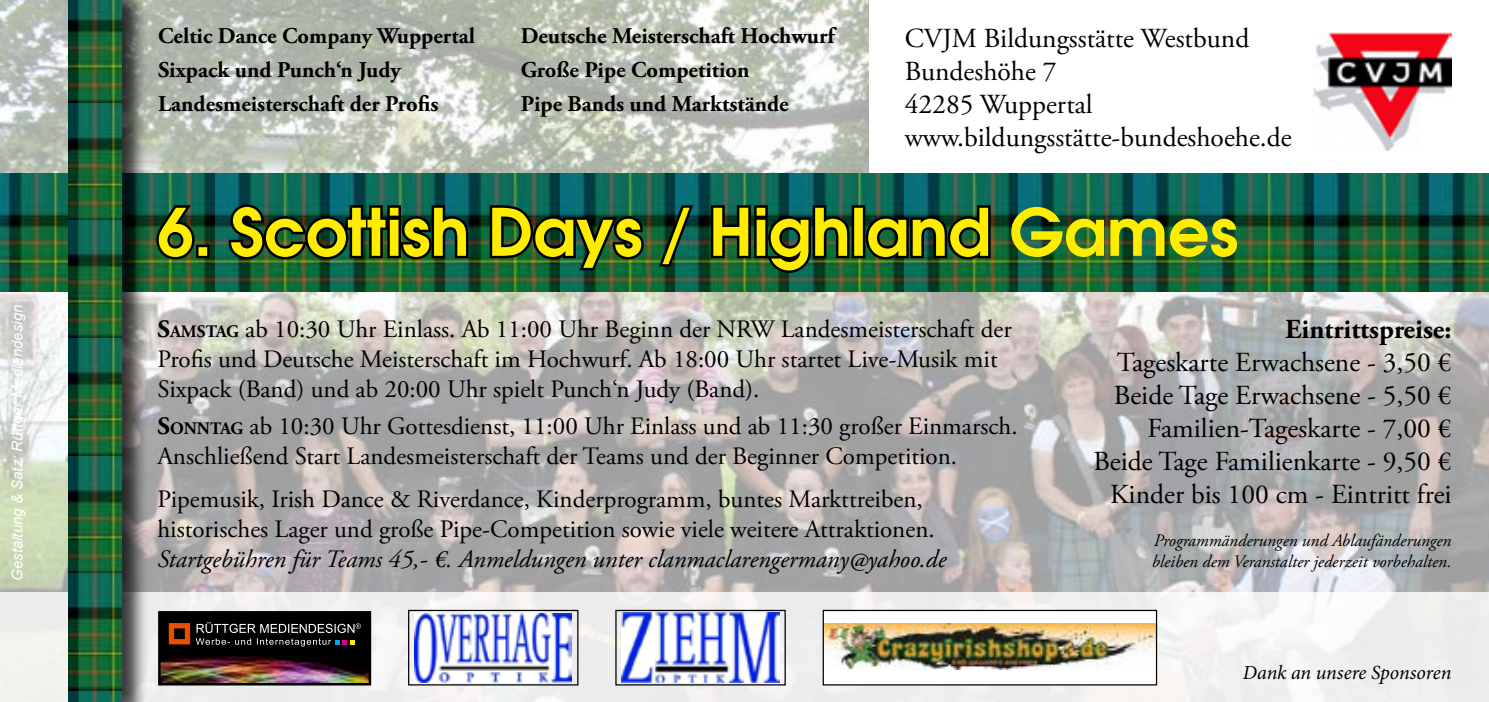
<style>
.page{position:relative;width:1489px;height:702px;background:#fff}
.page>*{position:absolute;margin:0;border:0;box-sizing:border-box;transform-origin:0 0}
.t1{font:600 65px "Avant Garde";color:#ffed00}
.t2{font:27.5px/33px "Adobe Garamond Pro";color:#000;text-align:right}
.t3{font:700 27.5px "Adobe Garamond Pro";color:#000}
.t4{font:25px/30px "Adobe Garamond Pro";color:#000}
.t5{font:italic 25px "Adobe Garamond Pro";color:#000}
.t6{font:700 22.5px/34px "Adobe Garamond Pro";color:#000}
.t7{font:italic 20px "Minion Pro";letter-spacing:-.01em;color:#000}
.t8{font:italic 17.5px/21px "Adobe Garamond Pro";color:#000}
.t9{font:italic 15px "Arial";color:#fff}
.s1{font-weight:700}
.s2{font-weight:700;font-size:17.5px}
</style>
<div class="page">
<img style="left:0;top:0;width:1488px;height:592px">
<div style="left:869px;top:0;width:619px;height:181px;background:#fff"></div>
<div style="left:0;top:592px;width:1488px;height:110px;background:linear-gradient(to right,#ededed,#f2f1f2)"></div>
<img style="left:0;top:174px;width:1199px;height:118px">
<img style="left:1199px;top:174px;width:289px;height:118px">
<div style="left:69px;top:0;width:80px;height:132px;background:#000;opacity:.75"></div>
<img style="left:69px;top:0;width:52px;height:104px">
<div style="left:69px;top:104px;width:80px;height:146px;background:#000;opacity:.75"></div>
<div style="left:69px;top:221px;width:80px;height:145px;background:#000;opacity:.75"></div>
<img style="left:69px;top:220px;width:52px;height:119px">
<div style="left:69px;top:339px;width:80px;height:145px;background:#000;opacity:.75"></div>
<div style="left:69px;top:457px;width:80px;height:146px;background:#000;opacity:.75"></div>
<div style="left:69px;top:573px;width:80px;height:129px;background:#000;opacity:.75"></div>
<div style="left:69px;top:691px;width:80px;height:11px;background:#000;opacity:.75"></div>
<div style="left:161px;top:614px;width:207px;height:42px;background:#000001"></div>
<img style="left:161px;top:656px;width:207px;height:26px">
<svg style="left:169px;top:623px;width:21px;height:21px"></svg>
<svg style="left:196px;top:622px;width:165px;height:24px;background:#313031"></svg>
<div style="left:158px;top:611px;width:213px;height:74px;border:2px solid #000"></div>
<img style="left:414px;top:613px;width:158px;height:69px">
<div style="left:408px;top:609px;width:170px;height:76px;border:1px solid #000"></div>
<img style="left:621px;top:612px;width:158px;height:70px">
<div style="left:615px;top:609px;width:170px;height:76px;border:1px solid #000"></div>
<img style="left:1313px;top:32px;width:138px;height:119px">
<div style="left:823px;top:610px;width:333px;height:74px;background:#fff"></div>
<img style="left:824px;top:623px;width:331px;height:46px">
<div style="left:822px;top:609px;width:335px;height:76px;border:1px solid #000"></div>
<svg style="left:153px;top:201px;width:44px;height:61px;background:#153d22"></svg>
<div style="left:196px;top:245px;width:14px;height:13px;border:5px solid #000"></div>
<img style="left:226px;top:201px;width:245px;height:62px">
<img style="left:487px;top:150px;width:160px;height:154px">
<svg style="left:656px;top:203px;width:40px;height:67px;background:#0b4231"></svg>
<img style="left:708px;top:185px;width:144px;height:91px">
<div style="left:851px;top:205px;width:14px;height:53px;border:5px solid #000"></div>
<img style="left:862px;top:203px;width:131px;height:60px">
<p class="t9" style="left:8px;top:581px;width:277px;rotate:-90deg">Gestaltung &amp; Satz: Rüttger Mediendesign</p>
<p class="t6" style="left:158px;top:19px;width:318px">Celtic Dance Company Wuppertal<br>Sixpack und Punch‘n Judy<br>Landesmeisterschaft der Profis</p>
<p class="t6" style="left:521px;top:19px;width:315px">Deutsche Meisterschaft Hochwurf<br>Große Pipe Competition<br>Pipe Bands und Marktstände</p>
<p class="t2" style="left:904px;top:22px;width:388px;text-align:left">CVJM Bildungsstätte Westbund<br>Bundeshöhe 7<br>42285 Wuppertal www.bildungsstätte-bundeshoehe.de</p>
<h1 class="t1" style="left:157px;top:189px;width:1082px">6. Scottish Days / Highland Games</h1>
<p class="t4" style="left:157px;top:314px;width:855px"><span class="s1">S</span><span class="s2">AMSTAG</span> ab 10:30 Uhr Einlass. Ab 11:00 Uhr Beginn der NRW Landesmeisterschaft der<br>Profis und Deutsche Meisterschaft im Hochwurf. Ab 18:00 Uhr startet Live-Musik mit<br>Sixpack (Band) und ab 20:00 Uhr spielt Punch‘n Judy (Band).</p>
<p class="t4" style="left:157px;top:411px;width:861px"><span class="s1">S</span><span class="s2">ONNTAG</span> ab 10:30 Uhr Gottesdienst, 11:00 Uhr Einlass und ab 11:30 großer Einmarsch.<br>Anschließend Start Landesmeisterschaft der Teams und der Beginner Competition.</p>
<p class="t4" style="left:157px;top:484px;width:778px">Pipemusik, Irish Dance &amp; Riverdance, Kinderprogramm, buntes Markttreiben, historisches Lager und große Pipe-Competition sowie viele weitere Attraktionen.</p>
<p class="t5" style="left:157px;top:544px;width:790px">Startgebühren für Teams 45,- €. Anmeldungen unter clanmaclarengermany@yahoo.de</p>
<p class="t3" style="left:1285px;top:313px;width:168px">Eintrittspreise:</p>
<p class="t2" style="left:1093px;top:347px;width:360px">Tageskarte Erwachsene - 3,50 €<br>Beide Tage Erwachsene - 5,50 €<br>Familien-Tageskarte - 7,00 €<br>Beide Tage Familienkarte - 9,50 €<br>Kinder bis 100 cm - Eintritt frei</p>
<p class="t8" style="left:1151px;top:530px;width:301px">Programmänderungen und Ablaufänderungen bleiben dem Veranstalter jederzeit vorbehalten.</p>
<p class="t7" style="left:1242px;top:658px;width:210px">Dank an unsere Sponsoren</p>
</div>
